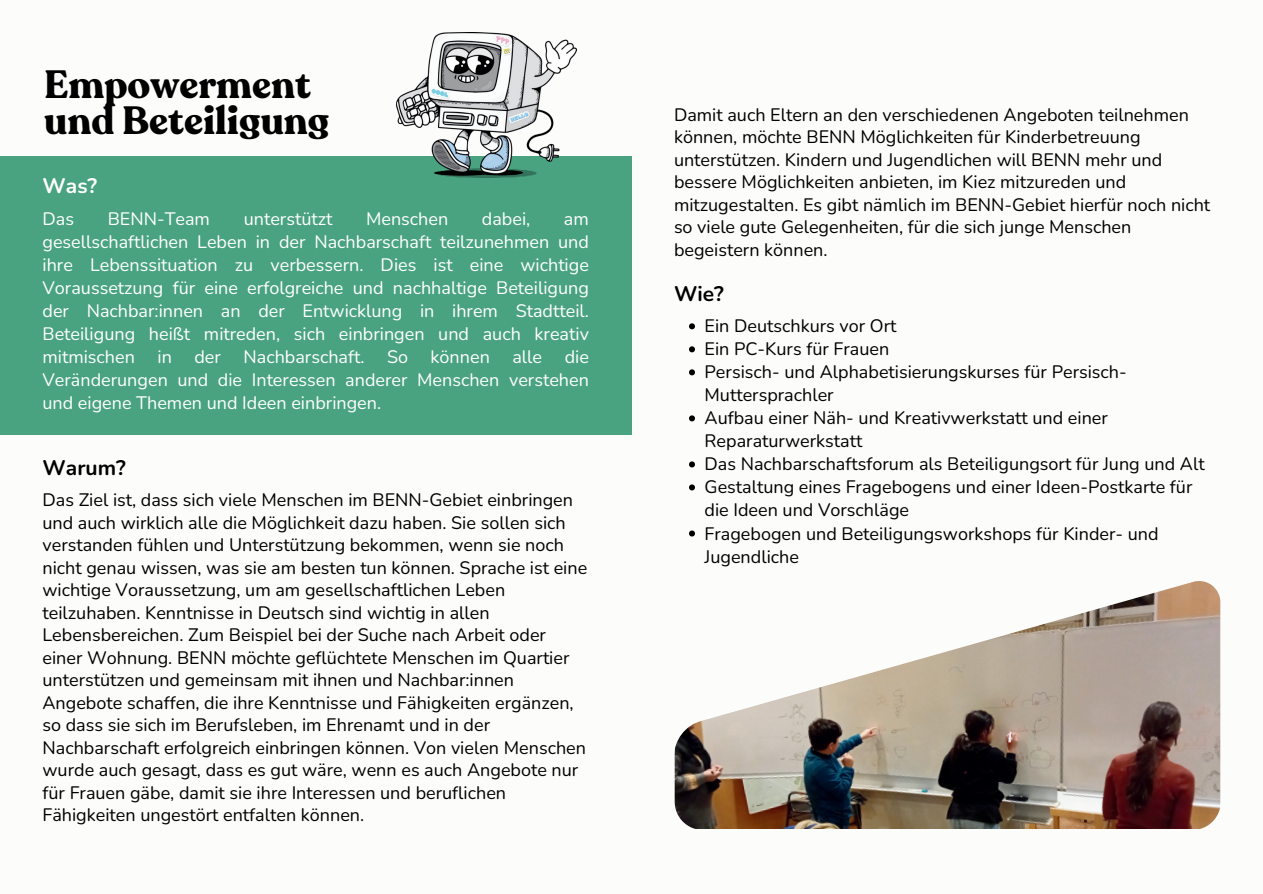
<style>
.page{position:relative;width:1263px;height:894px;background:#fff}
.page>*{position:absolute;margin:0;border:0;box-sizing:border-box;transform-origin:0 0}
.t1{font:39px/36px "Anonymous";color:#000}
.t2{font:700 21px "Nunito";color:#000}
.t3{font:700 21px "Nunito";color:#fff}
.t4{font:18px/22.5px "Nunito";color:#000}
.t5{font:18px/23px "Nunito";color:#fff;text-align:justify}
</style>
<div class="page">
<div style="left:0;top:0;width:1263px;height:893px;background:#fcfdfb"></div>
<div style="left:0;top:156px;width:632px;height:278px;background:#49a381"></div>
<img style="left:396px;top:32px;width:180px;height:145px">
<svg style="left:674px;top:490px;width:547px;height:339px"></svg>
<svg style="left:689px;top:323px;width:6px;height:6px"></svg>
<svg style="left:689px;top:346px;width:6px;height:6px"></svg>
<svg style="left:689px;top:369px;width:6px;height:6px"></svg>
<svg style="left:689px;top:415px;width:6px;height:6px"></svg>
<svg style="left:689px;top:461px;width:6px;height:6px"></svg>
<svg style="left:689px;top:484px;width:6px;height:6px"></svg>
<svg style="left:689px;top:530px;width:6px;height:6px"></svg>
<h1 class="t1" style="left:44px;top:69px;width:287px">Empowerment und Beteiligung</h1>
<p class="t3" style="left:43px;top:171px;width:56px">Was?</p>
<p class="t5" style="left:43px;top:206px;width:33px">Das</p>
<p class="t5" style="left:108px;top:206px;width:104px">BENN-Team</p>
<p class="t5" style="left:244px;top:206px;width:90px">unterstützt</p>
<p class="t5" style="left:366px;top:206px;width:84px">Menschen</p>
<p class="t5" style="left:482px;top:206px;width:50px">dabei,</p>
<p class="t5" style="left:43px;top:206px;width:548px;text-indent:521px">am gesellschaftlichen Leben in der Nachbarschaft teilzunehmen und ihre Lebenssituation zu verbessern. Dies ist eine wichtige Voraussetzung für eine erfolgreiche und nachhaltige Beteiligung der Nachbar:innen an der Entwicklung in ihrem Stadtteil.<br>Beteiligung heißt mitreden, sich einbringen und auch kreativ mitmischen</p>
<p class="t5" style="left:158px;top:344px;width:16px">in</p>
<p class="t5" style="left:194px;top:344px;width:28px">der</p>
<p class="t5" style="left:243px;top:344px;width:123px">Nachbarschaft.</p>
<p class="t5" style="left:387px;top:344px;width:23px">So</p>
<p class="t5" style="left:431px;top:344px;width:61px">können</p>
<p class="t5" style="left:512px;top:344px;width:31px">alle</p>
<p class="t5" style="left:43px;top:344px;width:548px;text-indent:522px">die Veränderungen und die Interessen anderer Menschen verstehen und eigene Themen und Ideen einbringen.</p>
<p class="t2" style="left:43px;top:453px;width:85px">Warum?</p>
<p class="t4" style="left:43px;top:488px;width:546px">Das Ziel ist, dass sich viele Menschen im BENN-Gebiet einbringen und auch wirklich alle die Möglichkeit dazu haben. Sie sollen sich verstanden fühlen und Unterstützung bekommen, wenn sie noch nicht genau wissen, was sie am besten tun können. Sprache ist eine wichtige Voraussetzung, um am gesellschaftlichen Leben teilzuhaben. Kenntnisse in Deutsch sind wichtig in allen Lebensbereichen. Zum Beispiel bei der Suche nach Arbeit oder einer Wohnung. BENN möchte geflüchtete Menschen im Quartier unterstützen und gemeinsam mit ihnen und Nachbar:innen Angebote schaffen, die ihre Kenntnisse und Fähigkeiten ergänzen, so dass sie sich im Berufsleben, im Ehrenamt und in der Nachbarschaft erfolgreich einbringen können. Von vielen Menschen wurde auch gesagt, dass es gut wäre, wenn es auch Angebote nur für Frauen gäbe, damit sie ihre Interessen und beruflichen Fähigkeiten ungestört entfalten können.</p>
<p class="t4" style="left:674px;top:103px;width:538px">Damit auch Eltern an den verschiedenen Angeboten teilnehmen können, möchte BENN Möglichkeiten für Kinderbetreuung unterstützen. Kindern und Jugendlichen will BENN mehr und bessere Möglichkeiten anbieten, im Kiez mitzureden und mitzugestalten. Es gibt nämlich im BENN-Gebiet hierfür noch nicht so viele gute Gelegenheiten, für die sich junge Menschen begeistern können.</p>
<p class="t2" style="left:674px;top:279px;width:51px">Wie?</p>
<p class="t4" style="left:705px;top:314px;width:502px;line-height:23px">Ein Deutschkurs vor Ort<br>Ein PC-Kurs für Frauen<br>Persisch- und Alphabetisierungskurses für Persisch-Muttersprachler<br>Aufbau einer Näh- und Kreativwerkstatt und einer Reparaturwerkstatt<br>Das Nachbarschaftsforum als Beteiligungsort für Jung und Alt Gestaltung eines Fragebogens und einer Ideen-Postkarte für die Ideen und Vorschläge<br>Fragebogen und Beteiligungsworkshops für Kinder- und Jugendliche</p>
</div>
